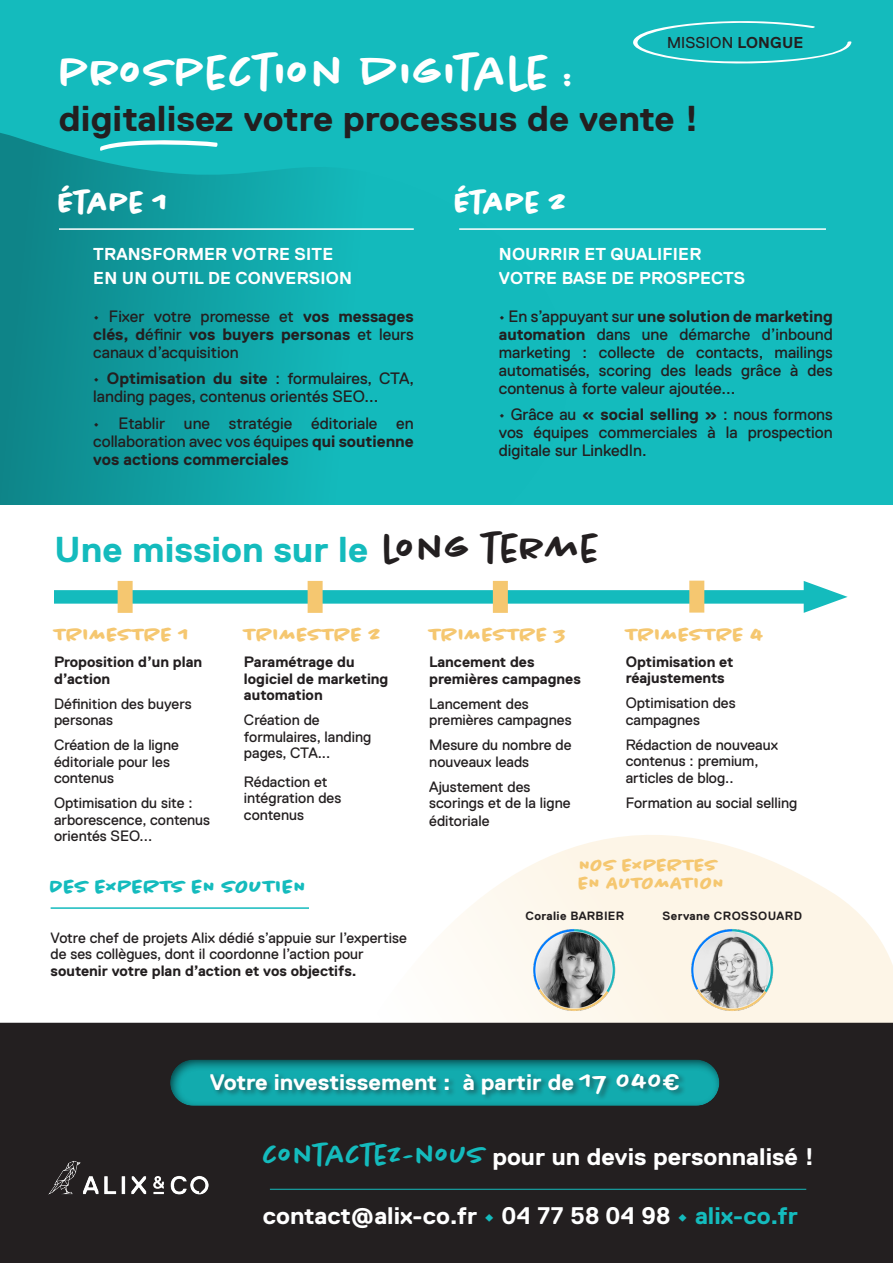
<style>
.page{position:relative;width:893px;height:1263px;background:#fff}
.page>*{position:absolute;margin:0;border:0;box-sizing:border-box;transform-origin:0 0}
.t1{font:500 46.5px "Chantal";color:#fff;scale:1.04 1}
.t2{font:700 36px "Replica Std";color:#231f20;scale:1.04 1}
.t3{font:700 36px "Replica Std";color:#14bbbd;scale:1.04 1}
.t4{font:700 30px "Chantal";color:#fff}
.t5{font:700 24px "Replica Std";color:#fff;scale:1.04 1}
.t6{font:700 22.5px "Replica Std";color:#fff;scale:1.04 1}
.t7{font:700 21px "Chantal";color:#f5c770}
.t8{font:700 21px "Chantal";color:#14bbbd}
.t9{font:700 19.5px/18px "Chantal";color:#f5c770}
.t10{font:700 17.25px/24px "Replica Std";letter-spacing:.01em;color:#fff}
.t11{font:16.5px/18px "Replica Std";color:#231f20;text-align:justify}
.t12{font:15.75px "Replica Std";letter-spacing:.01em;color:#231f20}
.t13{font:15px/16.5px "Replica Std";color:#231f20}
.t14{font:700 15px/16.5px "Replica Std";color:#231f20}
.t15{font:700 12px "Replica Std";letter-spacing:.03em;color:#231f20}
.s1{font-weight:700}
.s2{font-family:"Chantal";font-weight:500;font-size:39px;color:#231f20}
.s3{font-family:"Chantal";font-weight:500;font-size:25.5px}
.s4{font-family:"Chantal";font-weight:500;font-size:28.5px;color:#14bbbd}
.s5{color:#14bbbd}
</style>
<div class="page">
<svg style="left:281px;top:835px;width:612px;height:188px"></svg>
<div style="left:0;top:0;width:893px;height:504px;background:#14bbbd"></div>
<svg style="left:0;top:133px;width:310px;height:371px"></svg>
<div style="left:0;top:1023px;width:893px;height:240px;background:#231f20"></div>
<div style="left:170px;top:1057px;width:552px;height:49px;background:#231f20;opacity:.75"></div>
<div style="left:209px;top:1072px;width:477px;height:30px;background:#231f20;opacity:.46"></div>
<svg style="left:633px;top:21px;width:219px;height:43px"></svg>
<img style="left:30px;top:1142px;width:196px;height:70px">
<hr style="left:270px;top:1189px;width:536px;height:1px;background:#14bbbd">
<svg style="left:100px;top:140px;width:118px;height:11px"></svg>
<hr style="left:59px;top:228px;width:355px;height:2px;background:#fff">
<hr style="left:459px;top:228px;width:367px;height:2px;background:#fff">
<div style="left:54px;top:590px;width:768px;height:14px;background:#14bbbd"></div>
<svg style="left:804px;top:581px;width:44px;height:32px"></svg>
<div style="left:118px;top:581px;width:15px;height:32px;background:#f5c770"></div>
<div style="left:308px;top:581px;width:15px;height:32px;background:#f5c770"></div>
<div style="left:493px;top:581px;width:15px;height:32px;background:#f5c770"></div>
<div style="left:689px;top:581px;width:15px;height:32px;background:#f5c770"></div>
<hr style="left:51px;top:907px;width:258px;height:2px;background:#14bbbd">
<img style="left:532px;top:929px;width:83px;height:83px">
<img style="left:691px;top:929px;width:83px;height:83px">
<p class="t12" style="left:667px;top:34px;width:138px">MISSION <span class="s1">LONGUE</span></p>
<p class="t1" style="left:59px;top:44px;width:497px">prospection digitale :</p>
<p class="t2" style="left:59px;top:99px;width:617px">digitalisez votre processus de vente !</p>
<p class="t4" style="left:59px;top:184px;width:112px">ÉTAPE 1</p>
<p class="t10" style="left:93px;top:242px;width:260px">TRANSFORMER VOTRE SITE<br>EN UN OUTIL DE CONVERSION</p>
<p class="t11" style="left:93px;top:307px;width:322px">• Fixer votre promesse et <span class="s1">vos messages clés, d</span>éfinir <span class="s1">vos buyers personas</span> et leurs canaux d’acquisition</p>
<p class="t11" style="left:93px;top:369px;width:322px">• <span class="s1">Optimisation du site</span> : formulaires, CTA, landing pages, contenus orientés SEO...</p>
<p class="t11" style="left:93px;top:414px;width:322px">• Etablir une stratégie éditoriale en collaboration avec vos équipes <span class="s1">qui soutienne vos actions commerciales</span></p>
<p class="t4" style="left:455px;top:184px;width:115px">ÉTAPE 2</p>
<p class="t10" style="left:499px;top:242px;width:248px">NOURRIR ET QUALIFIER<br>VOTRE BASE DE PROSPECTS</p>
<p class="t11" style="left:499px;top:307px;width:335px">• En s’appuyant sur <span class="s1">une solution de marketing automation</span> dans une démarche d’inbound marketing : collecte de contacts, mailings automatisés, scoring des leads grâce à des contenus à forte valeur ajoutée...</p>
<p class="t11" style="left:499px;top:406px;width:335px">• Grâce au <span class="s1">« social selling »</span> : nous formons vos équipes commerciales à la prospection digitale sur LinkedIn.</p>
<p class="t3" style="left:54px;top:530px;width:526px">Une mission sur le <span class="s2">long terme</span></p>
<p class="t7" style="left:54px;top:622px;width:138px">TRIMESTRE 1</p>
<p class="t7" style="left:244px;top:622px;width:140px">TRIMESTRE 2</p>
<p class="t7" style="left:429px;top:622px;width:140px">TRIMESTRE 3</p>
<p class="t7" style="left:626px;top:621px;width:141px">TRIMESTRE 4</p>
<p class="t14" style="left:54px;top:654px;width:150px">Proposition d’un plan d’action</p>
<p class="t13" style="left:54px;top:695px;width:139px">Définition des buyers personas</p>
<p class="t13" style="left:54px;top:737px;width:127px">Création de la ligne éditoriale pour les contenus</p>
<p class="t13" style="left:54px;top:795px;width:158px">Optimisation du site : arborescence, contenus orientés SEO...</p>
<p class="t14" style="left:244px;top:654px;width:146px">Paramétrage du logiciel de marketing automation</p>
<p class="t13" style="left:244px;top:712px;width:129px">Création de formulaires, landing pages, CTA...</p>
<p class="t13" style="left:244px;top:773px;width:99px">Rédaction et intégration des contenus</p>
<p class="t14" style="left:429px;top:654px;width:153px">Lancement des premières campagnes</p>
<p class="t13" style="left:429px;top:695px;width:144px">Lancement des premières campagnes</p>
<p class="t13" style="left:429px;top:737px;width:144px">Mesure du nombre de nouveaux leads</p>
<p class="t13" style="left:429px;top:778px;width:143px">Ajustement des scorings et de la ligne</p>
<p class="t13" style="left:429px;top:813px;width:62px">éditoriale</p>
<p class="t14" style="left:626px;top:654px;width:109px">Optimisation et réajustements</p>
<p class="t13" style="left:626px;top:695px;width:111px">Optimisation des campagnes</p>
<p class="t13" style="left:626px;top:737px;width:154px">Rédaction de nouveaux contenus : premium, articles de blog..</p>
<p class="t13" style="left:626px;top:795px;width:173px">Formation au social selling</p>
<p class="t8" style="left:50px;top:873px;width:258px">DES EXPERTS EN SOUTIEN</p>
<p class="t13" style="left:51px;top:929px;width:358px">Votre chef de projets Alix dédié s’appuie sur l’expertise de ses collègues, dont il coordonne l’action pour <span class="s1">soutenir votre plan d’action et vos objectifs.</span></p>
<p class="t9" style="left:579px;top:856px;width:148px">NOS EXPERTES<br>EN AUTOMATION</p>
<p class="t15" style="left:525px;top:909px;width:100px">Coralie BARBIER</p>
<p class="t15" style="left:663px;top:909px;width:141px">Servane CROSSOUARD</p>
<p class="t6" style="left:210px;top:1070px;width:454px">Votre investissement : à partir de <span class="s3">17 040</span>€</p>
<p class="t5" style="left:263px;top:1143px;width:532px"><span class="s4">contactez-nous</span> pour un devis personnalisé !</p>
<p class="t5" style="left:263px;top:1202px;width:516px">contact@alix-co.fr <span class="s5">•</span> 04 77 58 04 98 <span class="s5">• alix-co.fr</span></p>
</div>
